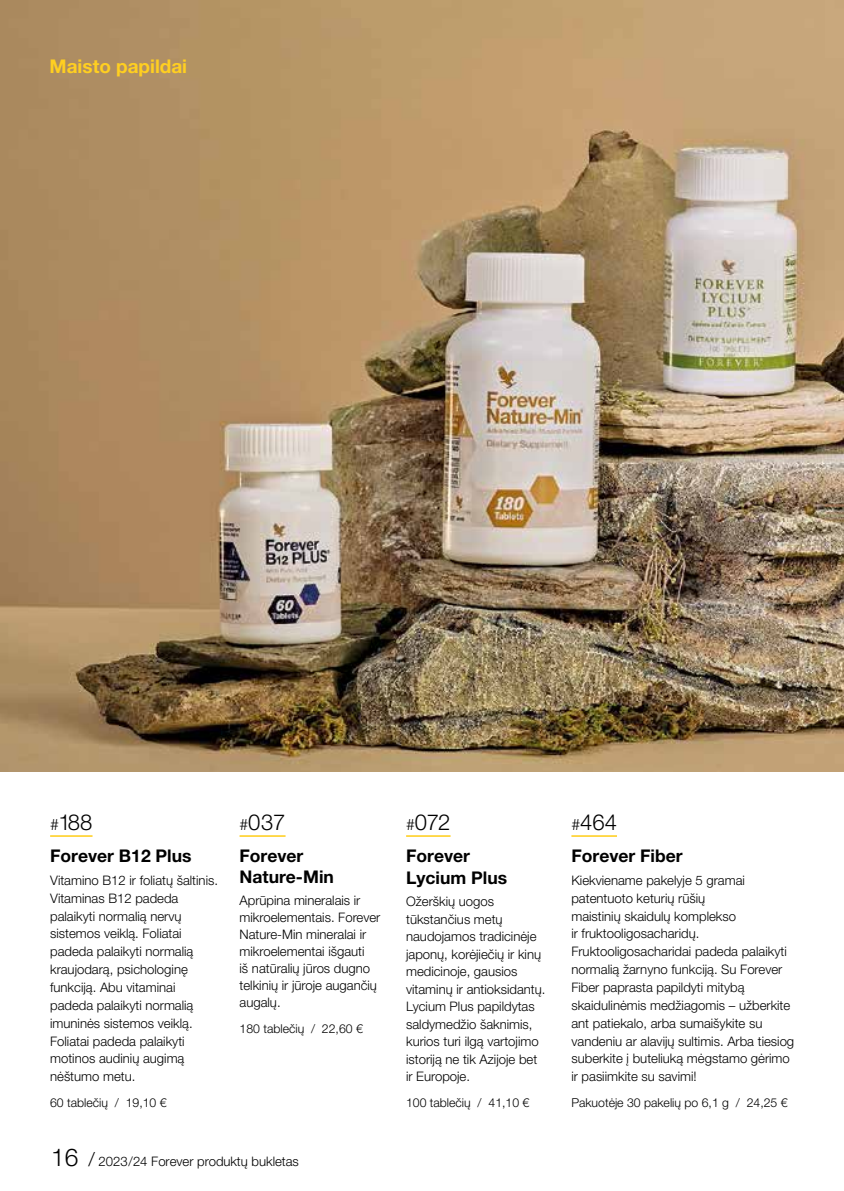
<style>
.page{position:relative;width:844px;height:1191px;background:#fff}
.page>*{position:absolute;margin:0;border:0;box-sizing:border-box;transform-origin:0 0}
.t1{font:300 22.05px "Helvetica Neue LT Pro";letter-spacing:-.005em;color:#000}
.t2{font:700 18.9px "Helvetica Neue LT Pro";color:#ffcf21}
.t3{font:700 17.5px/21.3px "Helvetica Neue LT Pro";color:#000}
.t4{font:300 13.12px/17.8px "Helvetica Neue LT Pro";color:#000}
.t5{font:300 12.25px "Helvetica Neue LT Pro";color:#000}
.s1{font-size:15.75px}
.s2{font-size:24.5px}
.s3{font-size:19.25px}
</style>
<div class="page">
<img style="left:0;top:0;width:843px;height:771px">
<hr style="left:406px;top:835px;width:44px;height:2px;background:#ffcf21">
<hr style="left:239px;top:835px;width:46px;height:2px;background:#ffcf21">
<hr style="left:571px;top:835px;width:46px;height:2px;background:#ffcf21">
<hr style="left:50px;top:835px;width:42px;height:2px;background:#ffcf21">
<h2 class="t2" style="left:50px;top:55px;width:139px">Maisto papildai</h2>
<h1 class="t1" style="left:50px;top:808px;width:44px"><span class="s1">#</span>188</h1>
<h3 class="t3" style="left:50px;top:844px;width:143px">Forever B12 Plus</h3>
<p class="t4" style="left:50px;top:871px;width:169px">Vitamino B12 ir foliatų šaltinis.<br>Vitaminas B12 padeda palaikyti normalią nervų sistemos veiklą. Foliatai padeda palaikyti normalią kraujodarą, psichologinę funkciją. Abu vitaminai padeda palaikyti normalią imuninės sistemos veiklą.<br>Foliatai padeda palaikyti motinos audinių augimą nėštumo metu.</p>
<p class="t5" style="left:50px;top:1095px;width:118px">60 tablečių / 19,10 €</p>
<h1 class="t1" style="left:239px;top:808px;width:47px"><span class="s1">#</span>037</h1>
<h3 class="t3" style="left:239px;top:845px;width:96px">Forever<br>Nature-Min</h3>
<p class="t4" style="left:239px;top:891px;width:142px;line-height:17px">Aprūpina mineralais ir mikroelementais. Forever<br>Nature-Min mineralai ir mikroelementai išgauti<br>iš natūralių jūros dugno telkinių ir jūroje augančių augalų.</p>
<p class="t5" style="left:239px;top:1020px;width:125px">180 tablečių / 22,60 €</p>
<p class="t4" style="left:51px;top:1152px;width:249px"><span class="s2">16</span> <span class="s3">/</span> 2023/24 Forever produktų bukletas</p>
<h1 class="t1" style="left:406px;top:808px;width:46px"><span class="s1">#</span>072</h1>
<h3 class="t3" style="left:406px;top:845px;width:103px">Forever<br>Lycium Plus</h3>
<p class="t4" style="left:406px;top:892px;width:141px">Ožerškių uogos tūkstančius metų naudojamos tradicinėje japonų, korėjiečių ir kinų medicinoje, gausios vitaminų ir antioksidantų.<br>Lycium Plus papildytas saldymedžio šaknimis, kurios turi ilgą vartojimo istoriją ne tik Azijoje bet ir Europoje.</p>
<p class="t5" style="left:406px;top:1095px;width:125px">100 tablečių / 41,10 €</p>
<h1 class="t1" style="left:571px;top:808px;width:47px"><span class="s1">#</span>464</h1>
<h3 class="t3" style="left:571px;top:844px;width:113px">Forever Fiber</h3>
<p class="t4" style="left:571px;top:871px;width:224px">Kiekviename pakelyje 5 gramai patentuoto keturių rūšių<br>maistinių skaidulų komplekso<br>ir fruktooligosacharidų.<br>Fruktooligosacharidai padeda palaikyti normalią žarnyno funkciją. Su Forever Fiber paprasta papildyti mitybą skaidulinėmis medžiagomis – užberkite ant patiekalo, arba sumaišykite su vandeniu ar alavijų sultimis. Arba tiesiog suberkite į buteliuką mėgstamo gėrimo ir pasiimkite su savimi!</p>
<p class="t5" style="left:571px;top:1095px;width:218px">Pakuotėje 30 pakelių po 6,1 g / 24,25 €</p>
</div>
